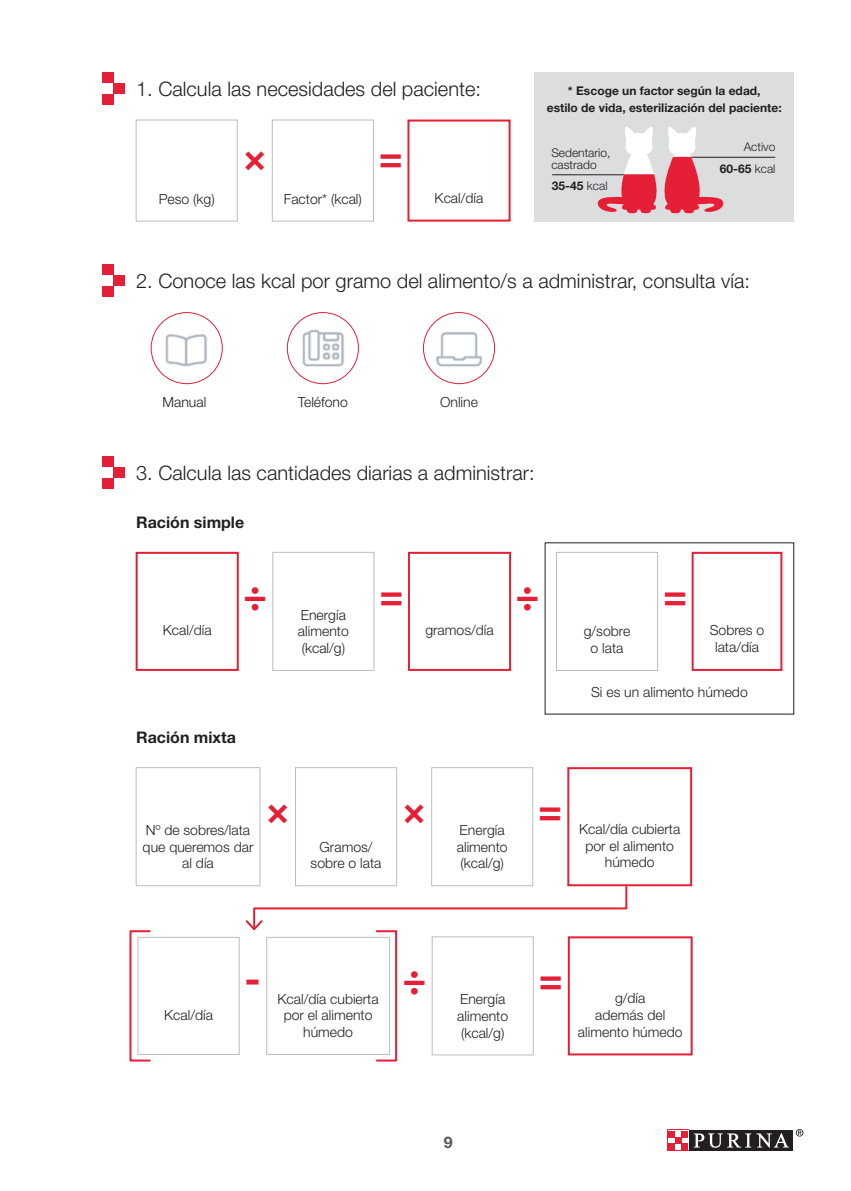
<style>
.page{position:relative;width:851px;height:1191px;background:#fff}
.page>*{position:absolute;margin:0;border:0;box-sizing:border-box;transform-origin:0 0}
.t1{font:700 40px "Helvetica Neue LT";color:#e52036}
.t2{font:300 20px "Helvetica Neue LT";color:#231f20}
.t3{font:700 16px "Helvetica Neue LT";color:#231f20}
.t4{font:700 16px "Helvetica Neue LT";color:#57585a}
.t5{font:300 14px/16.8px "Helvetica Neue LT";color:#231f20;text-align:center}
.t6{font:700 12px "Helvetica Neue LT";color:#231f20}
.t7{font:300 12px "Helvetica Neue LT";color:#231f20}
.s1{font-weight:300}
</style>
<div class="page">
<svg style="left:795px;top:1128px;width:8px;height:8px"></svg>
<div style="left:667px;top:1129px;width:21px;height:21px;background:#e52036"></div>
<svg style="left:668px;top:1130px;width:20px;height:20px"></svg>
<svg style="left:681px;top:1143px;width:6px;height:6px"></svg>
<svg style="left:681px;top:1131px;width:6px;height:6px"></svg>
<div style="left:668px;top:1143px;width:7px;height:6px;background:#e52036"></div>
<div style="left:668px;top:1131px;width:7px;height:6px;background:#e52036"></div>
<div style="left:674px;top:1137px;width:7px;height:6px;background:#e52036"></div>
<div style="left:689px;top:1129px;width:103px;height:21px;background:#231f20"></div>
<svg style="left:693px;top:1133px;width:95px;height:14px"></svg>
<div style="left:102px;top:94px;width:11px;height:11px;background:#e52036"></div>
<div style="left:102px;top:73px;width:11px;height:10px;background:#e52036"></div>
<div style="left:113px;top:83px;width:11px;height:11px;background:#e52036"></div>
<div style="left:102px;top:286px;width:11px;height:10px;background:#e52036"></div>
<div style="left:102px;top:264px;width:11px;height:11px;background:#e52036"></div>
<div style="left:113px;top:275px;width:11px;height:11px;background:#e52036"></div>
<div style="left:102px;top:478px;width:11px;height:11px;background:#e52036"></div>
<div style="left:102px;top:456px;width:11px;height:11px;background:#e52036"></div>
<div style="left:113px;top:467px;width:11px;height:11px;background:#e52036"></div>
<div style="left:136px;top:120px;width:102px;height:102px;border:1px solid #bcbdc0"></div>
<div style="left:272px;top:120px;width:102px;height:102px;border:1px solid #bcbdc0"></div>
<div style="left:272px;top:552px;width:102px;height:119px;border:1px solid #bcbdc0"></div>
<div style="left:431px;top:936px;width:102px;height:119px;border:1px solid #bcbdc0"></div>
<div style="left:295px;top:767px;width:102px;height:119px;border:1px solid #bcbdc0"></div>
<div style="left:431px;top:767px;width:102px;height:119px;border:1px solid #bcbdc0"></div>
<div style="left:136px;top:767px;width:124px;height:119px;border:1px solid #bcbdc0"></div>
<div style="left:556px;top:552px;width:102px;height:119px;border:1px solid #bcbdc0"></div>
<div style="left:407px;top:120px;width:103px;height:102px;border:2px solid #e52036"></div>
<div style="left:136px;top:552px;width:103px;height:119px;border:2px solid #e52036"></div>
<div style="left:137px;top:936px;width:103px;height:119px;border:1px solid #bcbdc0"></div>
<div style="left:408px;top:552px;width:103px;height:119px;border:2px solid #e52036"></div>
<div style="left:691px;top:552px;width:91px;height:119px;border:2px solid #e52036"></div>
<div style="left:567px;top:767px;width:125px;height:119px;border:2px solid #e52036"></div>
<div style="left:567px;top:936px;width:125px;height:119px;border:2px solid #e52036"></div>
<div style="left:266px;top:936px;width:124px;height:119px;border:1px solid #bcbdc0"></div>
<img style="left:160px;top:334px;width:53px;height:39px">
<div style="left:151px;top:312px;width:72px;height:72px;border:1px solid #e52036;border-radius:50%"></div>
<img style="left:302px;top:329px;width:42px;height:38px">
<div style="left:287px;top:312px;width:72px;height:72px;border:1px solid #e52036;border-radius:50%"></div>
<img style="left:436px;top:332px;width:46px;height:35px">
<div style="left:423px;top:312px;width:72px;height:72px;border:1px solid #e52036;border-radius:50%"></div>
<div style="left:534px;top:72px;width:260px;height:150px;background:#dcdddf"></div>
<hr style="left:552px;top:174px;width:77px;height:1px;background:#231f20">
<hr style="left:685px;top:157px;width:89px;height:1px;background:#231f20">
<svg style="left:595px;top:127px;width:130px;height:86px"></svg>
<div style="left:129px;top:930px;width:22px;height:131px;border:2px solid #e52036"></div>
<div style="left:376px;top:930px;width:21px;height:131px;border:2px solid #e52036"></div>
<svg style="left:244px;top:885px;width:384px;height:47px"></svg>
<p class="t2" style="left:136px;top:77px;width:346px">1. Calcula las necesidades del paciente:</p>
<p class="t5" style="left:159px;top:190px;width:58px">Peso (kg)</p>
<p class="t1" style="left:243px;top:132px;width:26px">×</p>
<p class="t5" style="left:284px;top:190px;width:80px">Factor* (kcal)</p>
<p class="t1" style="left:379px;top:132px;width:25px">=</p>
<p class="t5" style="left:434px;top:189px;width:50px">Kcal/día</p>
<p class="t6" style="left:568px;top:83px;width:194px">* Escoge un factor según la edad,</p>
<p class="t6" style="left:546px;top:100px;width:236px">estilo de vida, esterilización del paciente:</p>
<p class="t7" style="left:743px;top:139px;width:33px">Activo</p>
<p class="t7" style="left:551px;top:145px;width:61px">Sedentario,</p>
<p class="t7" style="left:551px;top:157px;width:47px">castrado</p>
<p class="t6" style="left:552px;top:179px;width:57px">35-45 <span class="s1">kcal</span></p>
<p class="t6" style="left:719px;top:161px;width:57px">60-65 <span class="s1">kcal</span></p>
<p class="t2" style="left:136px;top:269px;width:615px">2. Conoce las kcal por gramo del alimento/s a administrar, consulta vía:</p>
<p class="t5" style="left:162px;top:394px;width:45px">Manual</p>
<p class="t5" style="left:298px;top:394px;width:52px">Teléfono</p>
<p class="t5" style="left:440px;top:394px;width:39px">Online</p>
<p class="t2" style="left:136px;top:461px;width:400px">3. Calcula las cantidades diarias a administrar:</p>
<p class="t3" style="left:136px;top:512px;width:110px">Ración simple</p>
<p class="t5" style="left:163px;top:621px;width:50px">Kcal/día</p>
<p class="t1" style="left:243px;top:570px;width:25px">÷</p>
<p class="t3" style="left:136px;top:727px;width:101px">Ración mixta</p>
<p class="t5" style="left:301px;top:606px;width:47px">Energía</p>
<p class="t5" style="left:298px;top:622px;width:52px">alimento</p>
<p class="t5" style="left:301px;top:639px;width:45px">(kcal/g)</p>
<p class="t1" style="left:379px;top:570px;width:25px">=</p>
<p class="t1" style="left:515px;top:570px;width:25px">÷</p>
<p class="t1" style="left:663px;top:570px;width:25px">=</p>
<p class="t5" style="left:425px;top:621px;width:70px">gramos/día</p>
<p class="t5" style="left:709px;top:621px;width:56px">Sobres o</p>
<p class="t5" style="left:715px;top:638px;width:45px">lata/día</p>
<p class="t5" style="left:583px;top:622px;width:48px">g/sobre</p>
<p class="t5" style="left:590px;top:639px;width:34px">o lata</p>
<p class="t5" style="left:591px;top:683px;width:158px">Si es un alimento húmedo</p>
<p class="t5" style="left:143px;top:821px;width:112px">Nº de sobres/lata que queremos dar al día</p>
<p class="t1" style="left:266px;top:785px;width:25px">×</p>
<p class="t5" style="left:319px;top:838px;width:54px">Gramos/</p>
<p class="t5" style="left:310px;top:854px;width:72px">sobre o lata</p>
<p class="t1" style="left:402px;top:785px;width:25px">×</p>
<p class="t5" style="left:459px;top:821px;width:47px">Energía</p>
<p class="t5" style="left:456px;top:838px;width:52px">alimento</p>
<p class="t5" style="left:460px;top:854px;width:45px">(kcal/g)</p>
<p class="t1" style="left:538px;top:785px;width:25px">=</p>
<p class="t5" style="left:579px;top:820px;width:103px">Kcal/día cubierta por el alimento húmedo</p>
<p class="t5" style="left:164px;top:1006px;width:50px">Kcal/día</p>
<p class="t1" style="left:244px;top:954px;width:18px">-</p>
<p class="t5" style="left:277px;top:989px;width:103px">Kcal/día cubierta por el alimento húmedo</p>
<p class="t1" style="left:402px;top:954px;width:25px">÷</p>
<p class="t5" style="left:460px;top:990px;width:47px">Energía</p>
<p class="t5" style="left:457px;top:1007px;width:52px">alimento</p>
<p class="t5" style="left:461px;top:1024px;width:45px">(kcal/g)</p>
<p class="t1" style="left:538px;top:954px;width:25px">=</p>
<p class="t5" style="left:615px;top:989px;width:32px">g/día</p>
<p class="t5" style="left:578px;top:1006px;width:106px">además del alimento húmedo</p>
<p class="t4" style="left:443px;top:1132px;width:10px">9</p>
</div>
